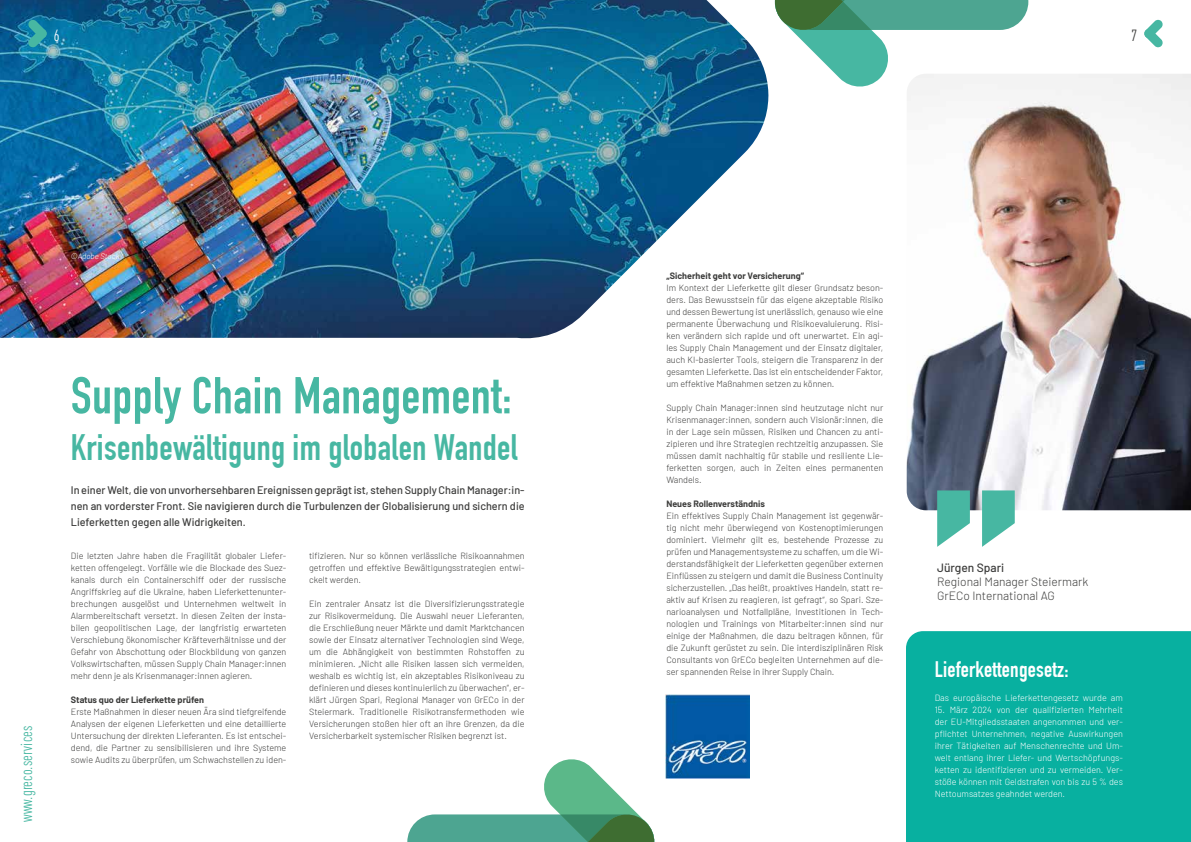
<style>
.page{position:relative;width:1191px;height:842px;background:#fff}
.page>*{position:absolute;margin:0;border:0;box-sizing:border-box;transform-origin:0 0}
.t1{font:700 51px "DIN Condensed";letter-spacing:.01em;color:#47b7a2}
.t2{font:700 36px "DIN Condensed";letter-spacing:.01em;color:#47b7a2}
.t3{font:700 22px "DIN Condensed";letter-spacing:.01em;color:#fff}
.t4{font:condensed 16px "DINOT";letter-spacing:.01em;color:#47b7a2}
.t5{font:condensed 16px "DINOT";color:#3c3c3b}
.t6{font:condensed 16px "DINOT";color:#fff}
.t7{font:300 12px/14px "Barlow";color:#3c3c3b}
.t8{font:500 12px "Barlow";color:#3c3c3b}
.t9{font:500 11px/16px "Barlow";color:#3c3c3b;text-align:justify}
.t10{font:300 9px/12px "Barlow";color:#3c3c3b;text-align:justify}
.t11{font:300 9px/12px "Barlow";color:#fff;text-align:justify}
.t12{font:700 9px "Barlow";color:#3c3c3b}
.t13{font:italic 300 8px "Barlow";color:#fff}
</style>
<div class="page">
<img style="left:0;top:0;width:768px;height:339px">
<svg style="left:28px;top:19px;width:19px;height:29px"></svg>
<svg style="left:1144px;top:19px;width:19px;height:29px"></svg>
<svg style="left:774px;top:0;width:254px;height:87px"></svg>
<div style="left:906px;top:631px;width:285px;height:211px;background:#08b0a0"></div>
<svg style="left:407px;top:759px;width:248px;height:83px"></svg>
<img style="left:906px;top:74px;width:285px;height:436px">
<img style="left:665px;top:694px;width:84px;height:84px">
<svg style="left:937px;top:490px;width:77px;height:57px"></svg>
<h3 class="t6" style="left:54px;top:24px;width:7px">6</h3>
<p class="t13" style="left:71px;top:250px;width:50px">©Adobe Stock</p>
<h3 class="t4" style="left:15px;top:822px;width:98px;rotate:-90deg">www.greco.services</h3>
<h1 class="t1" style="left:71px;top:366px;width:442px">Supply Chain Management:</h1>
<h2 class="t2" style="left:71px;top:427px;width:448px">Krisenbewältigung im globalen Wandel</h2>
<p class="t9" style="left:71px;top:481px;width:455px">In einer Welt, die von unvorhersehbaren Ereignissen geprägt ist, stehen Supply Chain Manager:in&shy;nen an vorderster Front. Sie navigieren durch die Turbulenzen der Globalisierung und sichern die Lieferketten gegen alle Widrigkeiten.</p>
<p class="t10" style="left:71px;top:549px;width:217px">Die letzten Jahre haben die Fragilität globaler Liefer&shy;ketten offengelegt. Vorfälle wie die Blockade des Suez&shy;kanals durch ein Containerschiff oder der russische Angriffskrieg auf die Ukraine, haben Lieferkettenunter&shy;brechungen ausgelöst und Unternehmen weltweit in Alarmbereitschaft versetzt. In diesen Zeiten der insta&shy;bilen geopolitischen Lage, der langfristig erwarteten Verschiebung ökonomischer Kräfteverhältnisse und der Gefahr von Abschottung oder Blockbildung von ganzen Volkswirtschaften, müssen Supply Chain Manager:innen mehr denn je als Krisenmanager:innen agieren.</p>
<p class="t12" style="left:71px;top:693px;width:135px">Status quo der Lieferkette prüfen</p>
<p class="t10" style="left:71px;top:705px;width:217px">Erste Maßnahmen in dieser neuen Ära sind tiefgreifende Analysen der eigenen Lieferketten und eine detaillierte Untersuchung der direkten Lieferanten. Es ist entschei&shy;dend, die Partner zu sensibilisieren und ihre Systeme sowie Audits zu überprüfen, um Schwachstellen zu iden-</p>
<p class="t10" style="left:309px;top:549px;width:217px">tifizieren. Nur so können verlässliche Risikoannahmen getroffen und effektive Bewältigungsstrategien entwi&shy;ckelt werden.</p>
<p class="t10" style="left:309px;top:597px;width:217px">Ein zentraler Ansatz ist die Diversifizierungsstrategie zur Risikovermeidung. Die Auswahl neuer Lieferanten, die Erschließung neuer Märkte und damit Marktchancen sowie der Einsatz alternativer Technologien sind Wege, um die Abhängigkeit von bestimmten Rohstoffen zu minimieren. „Nicht alle Risiken lassen sich vermeiden, weshalb es wichtig ist, ein akzeptables Risikoniveau zu definieren und dieses kontinuierlich zu überwachen“, er&shy;klärt Jürgen Spari, Regional Manager von GrECo in der Steiermark. Traditionelle Risikotransfermethoden wie Versicherungen stoßen hier oft an ihre Grenzen, da die Versicherbarkeit systemischer Risiken begrenzt ist.</p>
<h3 class="t5" style="left:1131px;top:24px;width:7px">7</h3>
<p class="t12" style="left:666px;top:269px;width:139px">„Sicherheit geht vor Versicherung“</p>
<p class="t10" style="left:666px;top:281px;width:218px">Im Kontext der Lieferkette gilt dieser Grundsatz beson&shy;ders. Das Bewusstsein für das eigene akzeptable Risiko und dessen Bewertung ist unerlässlich, genauso wie eine permanente Überwachung und Risikoevaluierung. Risi&shy;ken verändern sich rapide und oft unerwartet. Ein agi&shy;les Supply Chain Management und der Einsatz digitaler, auch KI-basierter Tools, steigern die Transparenz in der gesamten Lieferkette. Das ist ein entscheidender Faktor, um effektive Maßnahmen setzen zu können.</p>
<p class="t10" style="left:666px;top:401px;width:218px">Supply Chain Manager:innen sind heutzutage nicht nur Krisenmanager:innen, sondern auch Visionär:innen, die in der Lage sein müssen, Risiken und Chancen zu anti&shy;zipieren und ihre Strategien rechtzeitig anzupassen. Sie müssen damit nachhaltig für stabile und resiliente Lie&shy;ferketten sorgen, auch in Zeiten eines permanenten Wandels.</p>
<p class="t12" style="left:666px;top:497px;width:100px">Neues Rollenverständnis</p>
<p class="t10" style="left:666px;top:509px;width:218px">Ein effektives Supply Chain Management ist gegenwär&shy;tig nicht mehr überwiegend von Kostenoptimierungen dominiert. Vielmehr gilt es, bestehende Prozesse zu prüfen und Managementsysteme zu schaffen, um die Wi&shy;derstandsfähigkeit der Lieferketten gegenüber externen Einflüssen zu steigern und damit die Business Continuity sicherzustellen. „Das heißt, proaktives Handeln, statt re&shy;aktiv auf Krisen zu reagieren, ist gefragt“, so Spari. Sze&shy;narioanalysen und Notfallpläne, Investitionen in Tech&shy;nologien und Trainings von Mitarbeiter:innen sind nur einige der Maßnahmen, die dazu beitragen können, für die Zukunft gerüstet zu sein. Die interdisziplinären Risk Consultants von GrECo begleiten Unternehmen auf die&shy;ser spannenden Reise in ihrer Supply Chain.</p>
<h3 class="t8" style="left:937px;top:559px;width:69px">Jürgen Spari</h3>
<h3 class="t7" style="left:937px;top:574px;width:153px">Regional Manager Steiermark<br>GrECo International AG</h3>
<h3 class="t3" style="left:934px;top:656px;width:135px">Lieferkettengesetz:</h3>
<p class="t11" style="left:934px;top:691px;width:190px">Das europäische Lieferkettengesetz wurde am</p>
<p class="t11" style="left:934px;top:703px;width:190px">15. März 2024 von der qualifizierten Mehrheit der EU-Mitgliedsstaaten angenommen und ver&shy;pflichtet Unternehmen, negative Auswirkungen ihrer Tätigkeiten auf Menschenrechte und Um&shy;welt entlang ihrer Liefer- und Wertschöpfungs&shy;ketten zu identifizieren und zu vermeiden. Ver&shy;stöße können mit Geldstrafen von bis zu 5 % des Nettoumsatzes geahndet werden.</p>
</div>
